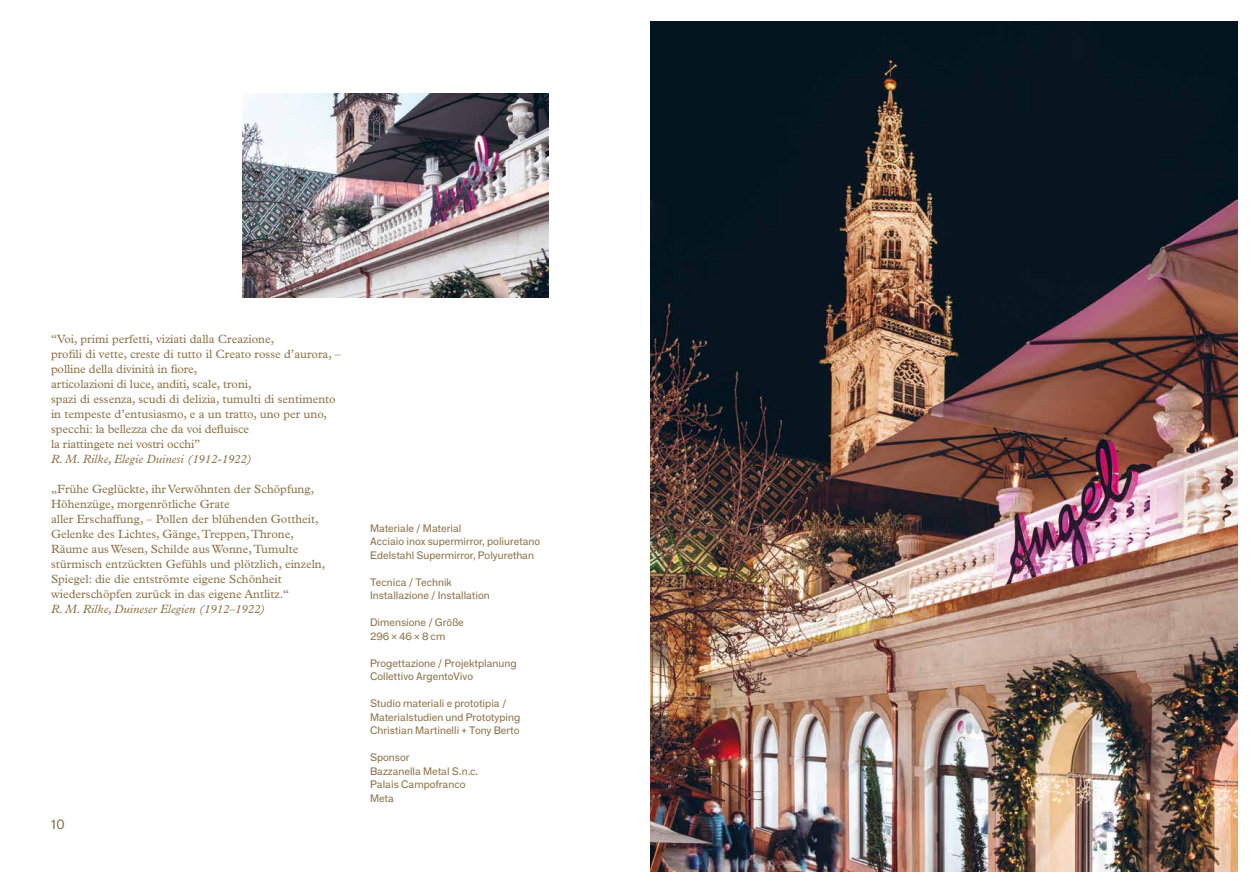
<style>
.page{position:relative;width:1259px;height:893px;background:#fff}
.page>*{position:absolute;margin:0;border:0;box-sizing:border-box;transform-origin:0 0}
.t1{font:13.5px "F Grotesk";color:#8d734a}
.t2{font:12px/15px "Plantin";color:#8d734a}
.t3{font:italic 12px "Plantin";color:#8d734a}
.t4{font:10.5px/13.5px "F Grotesk";color:#8d734a}
</style>
<div class="page">
<img style="left:651px;top:21px;width:586px;height:851px">
<img style="left:242px;top:94px;width:307px;height:204px">
<p class="t2" style="left:51px;top:332px;width:291px">“Voi, primi perfetti, viziati dalla Creazione,<br>profili di vette, creste di tutto il Creato rosse d’aurora, – polline della divinità in fiore,<br>articolazioni di luce, anditi, scale, troni,<br>spazi di essenza, scudi di delizia, tumulti di sentimento in tempeste d’entusiasmo, e a un tratto, uno per uno, specchi: la bellezza che da voi defluisce<br>la riattingete nei vostri occhi”</p>
<p class="t3" style="left:51px;top:452px;width:202px">R. M. Rilke, Elegie Duinesi (1912-1922)</p>
<p class="t2" style="left:51px;top:482px;width:276px">„Frühe Geglückte, ihr Verwöhnten der Schöpfung, Höhenzüge, morgenrötliche Grate<br>aller Erschaffung, – Pollen der blühenden Gottheit, Gelenke des Lichtes, Gänge, Treppen, Throne, Räume aus Wesen, Schilde aus Wonne, Tumulte stürmisch entzückten Gefühls und plötzlich, einzeln, Spiegel: die die entströmte eigene Schönheit wiederschöpfen zurück in das eigene Antlitz.“</p>
<p class="t3" style="left:51px;top:602px;width:216px">R. M. Rilke, Duineser Elegien (1912–1922)</p>
<p class="t1" style="left:51px;top:817px;width:15px">10</p>
<p class="t4" style="left:370px;top:521px;width:172px">Materiale / Material<br>Acciaio inox supermirror, poliuretano<br>Edelstahl Supermirror, Polyurethan</p>
<p class="t4" style="left:370px;top:575px;width:121px">Tecnica / Technik<br>Installazione / Installation</p>
<p class="t4" style="left:370px;top:616px;width:95px">Dimensione / Größe<br>296 × 46 × 8 cm</p>
<p class="t4" style="left:370px;top:656px;width:148px">Progettazione / Projektplanung<br>Collettivo ArgentoVivo</p>
<p class="t4" style="left:370px;top:697px;width:152px">Studio materiali e prototipia /<br>Materialstudien und Prototyping<br>Christian Martinelli + Tony Berto</p>
<p class="t4" style="left:370px;top:751px;width:110px">Sponsor<br>Bazzanella Metal S.n.c.<br>Palais Campofranco<br>Meta</p>
</div>
